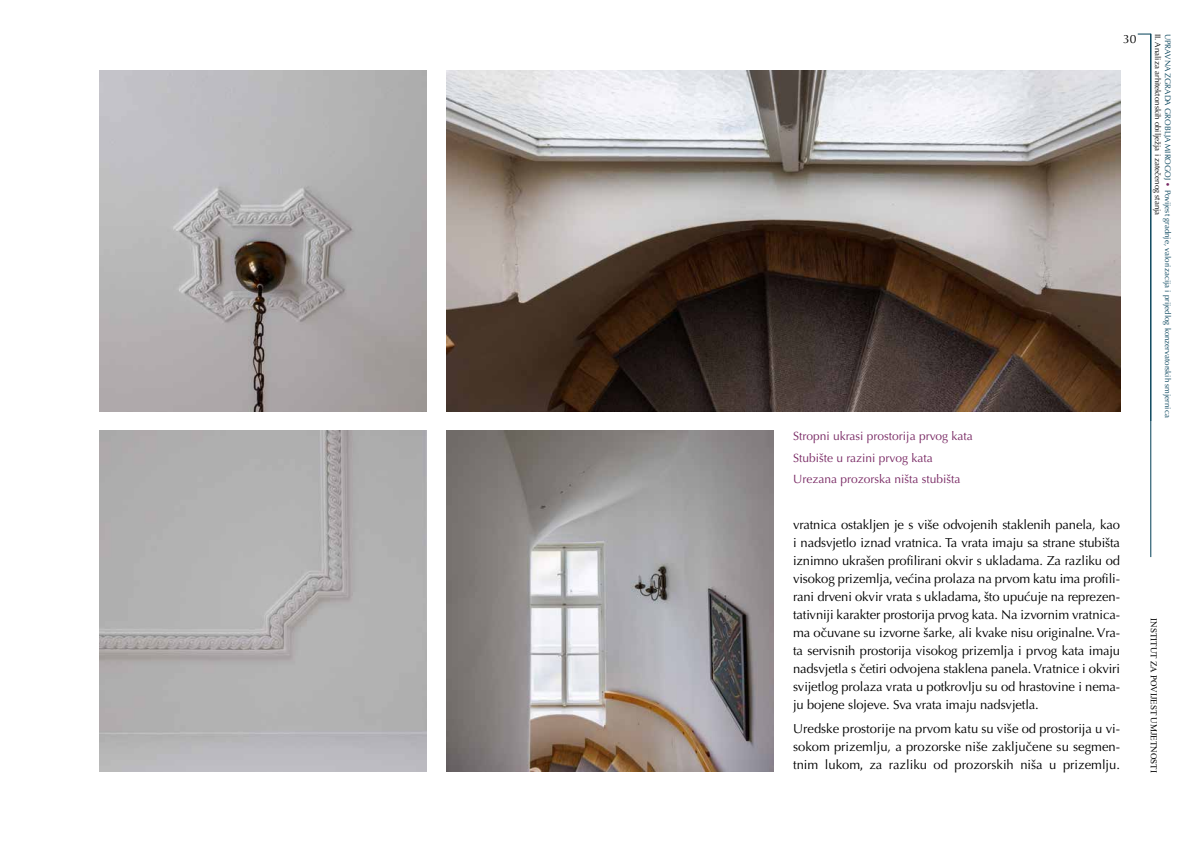
<style>
.page{position:relative;width:1191px;height:842px;background:#fff}
.page>*{position:absolute;margin:0;border:0;box-sizing:border-box;transform-origin:0 0}
.t1{font:13px/18px "Optima LT Pro";letter-spacing:-.01em;color:#000;text-align:justify}
.t2{font:12px/21.7px "Optima LT Pro";color:#792964}
.t3{font:12px "Optima LT Pro";color:#000}
.t4{font:9px "Times New Roman";color:#000}
.t5{font:8px/9.8px "Optima LT Pro";color:#003f57}
.s1{font-family:"Cambria"}
.s2{color:#792964}
.s3{color:#000}
</style>
<div class="page">
<svg style="left:1137px;top:34px;width:13px;height:1px"></svg>
<hr style="left:1150px;top:34px;width:1px;height:523px;background:#003f57">
<img style="left:99px;top:431px;width:327px;height:340px">
<img style="left:99px;top:71px;width:327px;height:340px">
<img style="left:446px;top:431px;width:327px;height:340px">
<img style="left:446px;top:71px;width:674px;height:340px">
<p class="t3" style="left:1123px;top:31px;width:15px">30</p>
<p class="t2" style="left:793px;top:425px;width:181px">Stropni ukrasi prostorija prvog kata<br>Stubište u razini prvog kata<br>Urezana prozorska ništa stubišta</p>
<p class="t1" style="left:793px;top:515px;width:328px">vratnica ostakljen je s više odvojenih staklenih panela, kao i nadsvjetlo iznad vratnica. Ta vrata imaju sa strane stubišta iznimno ukrašen profilirani okvir s ukladama. Za razliku od visokog prizemlja<span class="s1">,</span> većina prolaza na prvom katu ima profili&shy;rani drveni okvir vrata s ukladama<span class="s1">,</span> što upućuje na reprezen&shy;tativniji karakter prostorija prvog kata. Na izvornim vratnica&shy;ma očuvane su izvorne šarke, ali kvake nisu originalne<span class="s1">.</span> Vra&shy;ta servisnih prostorija visokog prizemlja i prvog kata imaju nadsvjetla s četiri odvojena staklena panela. Vratnice i okviri svijetlog prolaza vrata u potkrovlju su od hrastovine i nema&shy;ju bojene slojeve. Sva vrata imaju nadsvjetla.</p>
<p class="t1" style="left:793px;top:719px;width:328px">Uredske prostorije na prvom katu su više od prostorija u vi&shy;sokom prizemlju, a prozorske niše zaključene su segmen&shy;tnim lukom<span class="s1">,</span> za razliku od prozorskih niša u prizemlju.</p>
<p class="t5" style="left:1172px;top:34px;width:385px;rotate:90deg">UPRAVNA ZGRADA GROBLJA MIROGOJ <span class="s2">•</span> Povijest gradnje, valorizacija i prijedlog konzervatorskih smjernica<br><span class="s3">II. Analiza arhitektonskih obilježja i zatečenog stanja</span></p>
<p class="t4" style="left:1160px;top:618px;width:156px;rotate:90deg">INSTITUT ZA POVIJEST UMJETNOSTI</p>
</div>
